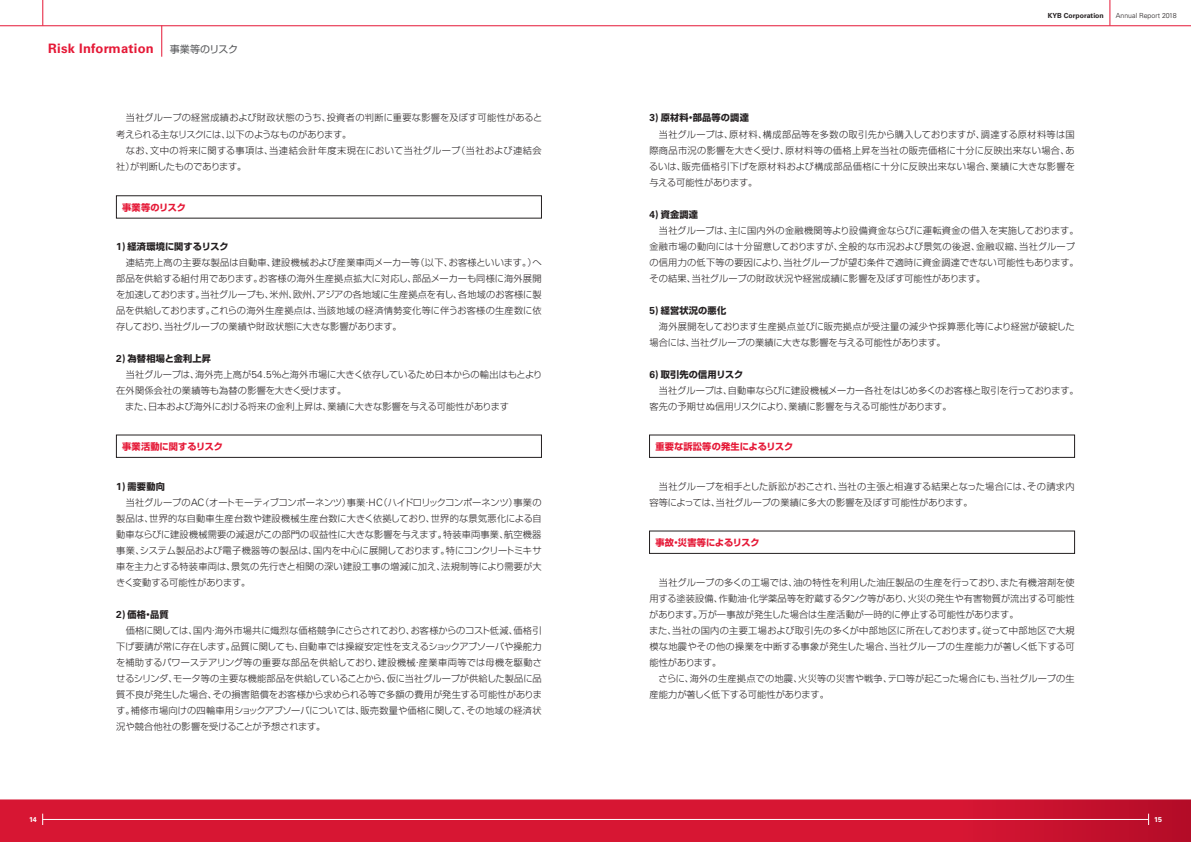
<style>
.page{position:relative;width:1191px;height:842px;background:#fff}
.page>*{position:absolute;margin:0;border:0;box-sizing:border-box;transform-origin:0 0}
.t1{font:700 13px "Univers LT Std";letter-spacing:.02em;color:#e51836}
.bodytext_J{font:300 9.2px/16px "Shin Go Pro";letter-spacing:.01em;color:#231f20;text-align:justify}
.bodytext_J-2{font:300 9.2px/16px "Shin Go Pro";letter-spacing:-.01em;color:#231f20}
.bodytext_J_B{font:700 9.2px "Shin Go Pro";letter-spacing:.02em;color:#231f20}
.bodytext_J-3{font:300 9.2px/16px "Shin Go Pro";letter-spacing:.035em;color:#231f20}
.body_title_J_red{font:700 9.2px "Shin Go Pro";letter-spacing:.005em;color:#e51836}
.t2{font:700 7.1px "Univers LT Std";color:#fff}
.t3{font:300 7px "Univers LT Std";color:#231f20}
.t4{font:700 7px "Univers LT Std";color:#231f20}
.s1{font-family:"Shin Go Pro";font-weight:400;font-size:10px;color:#57585a}
.s2{font-family:"Univers LT Std";font-size:10.1px}
</style>
<div class="page">
<svg style="left:0;top:799px;width:1191px;height:43px;background:#d31734"></svg>
<hr style="left:43px;top:819px;width:1105px;height:1px;background:#fff">
<svg style="left:1109px;top:0;width:1px;height:26px"></svg>
<hr style="left:0;top:26px;width:1191px;height:1px;background:#e51836">
<svg style="left:43px;top:0;width:1px;height:26px"></svg>
<hr style="left:162px;top:26px;width:1px;height:31px;background:#e51836">
<p class="t1" style="left:48px;top:41px;width:191px">Risk Information <span class="s1">事業等のリスク</span></p>
<p class="bodytext_J" style="left:116px;top:109px;width:427px">　当社グループの経営成績および財政状態のうち、投資者の判断に重要な影響を及ぼす可能性があると考えられる主なリスクには、以下のようなものがあります。</p>
<p class="bodytext_J-3" style="left:116px;top:141px;width:427px">　なお、文中の将来に関する事項は、当連結会計年度末現在において当社グループ（当社および連結会社）が判断したものであります。</p>
<p class="body_title_J_red" style="left:122px;top:200px;width:65px">事業等のリスク</p>
<p class="bodytext_J_B" style="left:116px;top:239px;width:114px"><span class="s2">1)</span> 経済環境に関するリスク</p>
<p class="bodytext_J" style="left:116px;top:253px;width:427px">　連結売上高の主要な製品は自動車、建設機械および産業車両メーカー等（以下、お客様といいます。）へ部品を供給する組付用であります。お客様の海外生産拠点拡大に対応し、部品メーカーも同様に海外展開を加速しております。当社グループも、米州、欧州、アジアの各地域に生産拠点を有し、各地域のお客様に製品を供給しております。これらの海外生産拠点は、当該地域の経済情勢変化等に伴うお客様の生産数に依存しており、当社グループの業績や財政状態に大きな影響があります。</p>
<p class="bodytext_J_B" style="left:116px;top:351px;width:96px"><span class="s2">2)</span> 為替相場と金利上昇</p>
<p class="bodytext_J" style="left:116px;top:365px;width:428px">　当社グループは、海外売上高が<span class="s2">54.5</span>％と海外市場に大きく依存しているため日本からの輸出はもとより在外関係会社の業績等も為替の影響を大きく受けます。</p>
<p class="bodytext_J" style="left:116px;top:397px;width:394px">　また、日本および海外における将来の金利上昇は、業績に大きな影響を与える可能性があります</p>
<p class="body_title_J_red" style="left:122px;top:439px;width:102px">事業活動に関するリスク</p>
<p class="bodytext_J_B" style="left:116px;top:479px;width:50px"><span class="s2">1)</span> 需要動向</p>
<p class="bodytext_J" style="left:116px;top:493px;width:427px">　当社グループの<span class="s2">AC</span>（オートモーティブコンポーネンツ）事業・<span class="s2">HC</span>（ハイドロリックコンポーネンツ）事業の製品は、世界的な自動車生産台数や建設機械生産台数に大きく依拠しており、世界的な景気悪化による自動車ならびに建設機械需要の減退がこの部門の収益性に大きな影響を与えます。特装車両事業、航空機器事業、システム製品および電子機器等の製品は、国内を中心に展開しております。特にコンクリートミキサ車を主力とする特装車両は、景気の先行きと相関の深い建設工事の増減に加え、法規制等により需要が大きく変動する可能性があります。</p>
<p class="bodytext_J_B" style="left:116px;top:607px;width:54px"><span class="s2">2)</span> 価格・品質</p>
<p class="bodytext_J" style="left:116px;top:621px;width:427px">　価格に関しては、国内・海外市場共に熾烈な価格競争にさらされており、お客様からのコスト低減、価格引下げ要請が常に存在します。品質に関しても、自動車では操縦安定性を支えるショックアブソーバや操舵力を補助するパワーステアリング等の重要な部品を供給しており、建設機械・産業車両等では母機を駆動させるシリンダ、モータ等の主要な機能部品を供給していることから、仮に当社グループが供給した製品に品質不良が発生した場合、その損害賠償をお客様から求められる等で多額の費用が発生する可能性があります。補修市場向けの四輪車用ショックアブソーバについては、販売数量や価格に関して、その地域の経済状況や競合他社の影響を受けることが予想されます。</p>
<p class="t4" style="left:1047px;top:11px;width:58px">KYB Corporation</p>
<p class="t3" style="left:1115px;top:11px;width:62px">Annual Report 2018</p>
<p class="bodytext_J_B" style="left:649px;top:111px;width:101px"><span class="s2">3)</span> 原材料・部品等の調達</p>
<p class="bodytext_J" style="left:649px;top:125px;width:427px">　当社グループは、原材料、構成部品等を多数の取引先から購入しておりますが、調達する原材料等は国際商品市況の影響を大きく受け、原材料等の価格上昇を当社の販売価格に十分に反映出来ない場合、あるいは、販売価格引下げを原材料および構成部品価格に十分に反映出来ない場合、業績に大きな影響を与える可能性があります。</p>
<p class="bodytext_J_B" style="left:649px;top:207px;width:50px"><span class="s2">4)</span> 資金調達</p>
<p class="bodytext_J" style="left:649px;top:221px;width:431px;text-align:left">　当社グループは、主に国内外の金融機関等より設備資金ならびに運転資金の借入を実施しております。金融市場の動向には十分留意しておりますが、全般的な市況および景気の後退、金融収縮、当社グループの信用力の低下等の要因により、当社グループが望む条件で適時に資金調達できない可能性もあります。その結果、当社グループの財政状況や経営成績に影響を及ぼす可能性があります。</p>
<p class="bodytext_J_B" style="left:649px;top:303px;width:78px"><span class="s2">5)</span> 経営状況の悪化</p>
<p class="bodytext_J" style="left:649px;top:317px;width:427px">　海外展開をしております生産拠点並びに販売拠点が受注量の減少や採算悪化等により経営が破綻した場合には、当社グループの業績に大きな影響を与える可能性があります。</p>
<p class="bodytext_J_B" style="left:649px;top:367px;width:95px"><span class="s2">6)</span> 取引先の信用リスク</p>
<p class="bodytext_J-2" style="left:649px;top:381px;width:431px">　当社グループは、自動車ならびに建設機械メーカー各社をはじめ多くのお客様と取引を行っております。客先の予期せぬ信用リスクにより、業績に影響を与える可能性があります。</p>
<p class="body_title_J_red" style="left:655px;top:439px;width:139px">重要な訴訟等の発生によるリスク</p>
<p class="bodytext_J" style="left:649px;top:477px;width:427px">　当社グループを相手とした訴訟がおこされ、当社の主張と相違する結果となった場合には、その請求内容等によっては、当社グループの業績に多大の影響を及ぼす可能性があります。</p>
<p class="body_title_J_red" style="left:655px;top:535px;width:106px">事故・災害等によるリスク</p>
<p class="bodytext_J" style="left:649px;top:573px;width:427px">　当社グループの多くの工場では、油の特性を利用した油圧製品の生産を行っており、また有機溶剤を使用する塗装設備、作動油・化学薬品等を貯蔵するタンク等があり、火災の発生や有害物質が流出する可能性があります。万が一事故が発生した場合は生産活動が一時的に停止する可能性があります。</p>
<p class="bodytext_J" style="left:649px;top:621px;width:427px">また、当社の国内の主要工場および取引先の多くが中部地区に所在しております。従って中部地区で大規模な地震やその他の操業を中断する事象が発生した場合、当社グループの生産能力が著しく低下する可能性があります。</p>
<p class="bodytext_J" style="left:649px;top:669px;width:427px">　さらに、海外の生産拠点での地震、火災等の災害や戦争、テロ等が起こった場合にも、当社グループの生産能力が著しく低下する可能性があります。</p>
<p class="t2" style="left:29px;top:816px;width:9px">14</p>
<p class="t2" style="left:1154px;top:816px;width:9px">15</p>
</div>
